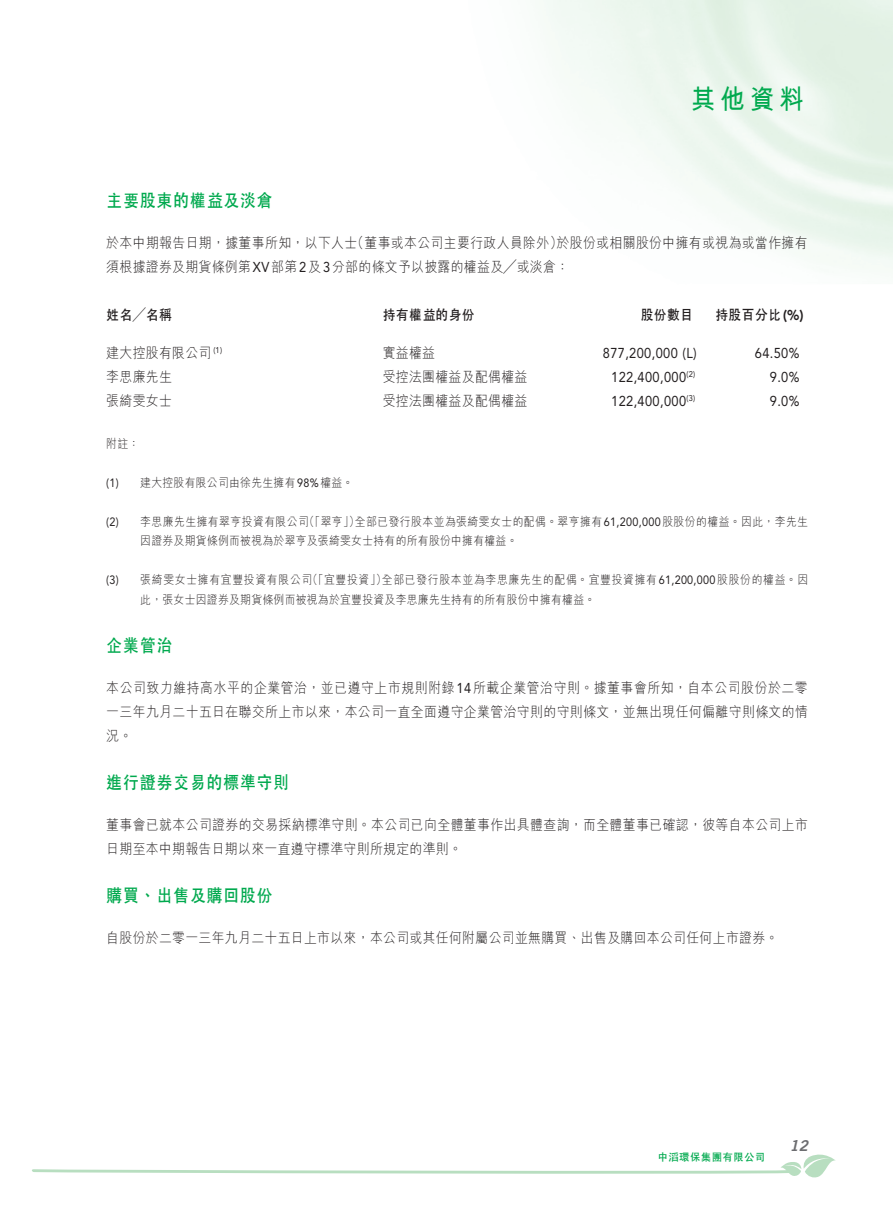
<style>
.page{position:relative;width:893px;height:1212px;background:#fff}
.page>*{position:absolute;margin:0;border:0;box-sizing:border-box;transform-origin:0 0}
.t1{font:700 27px "M Hei HK";color:#00a94e;scale:.9 1}
._3__標題{font:700 18px "C Hei 2 HK";letter-spacing:.03em;color:#00a94e;scale:.9 1}
.t2{font:15px "Trade Gothic LT Std Bd 2 Obl";color:#6c6d70}
._1__內文{font:300 14.25px/24px "M Hei HK";letter-spacing:.03em;color:#231f20;scale:.9 1}
._1__內文-2{font:14.25px "Avenir LT Std";letter-spacing:.03em;color:#231f20;scale:.9 1}
._1__內文-3{font:700 14.25px "C Hei 2 HK";letter-spacing:.03em;color:#231f20;scale:.9 1}
._2__附註內文{font:300 12px "M Hei HK";letter-spacing:.045em;color:#231f20;scale:.9 1}
._2__附註內文-2{font:300 12px "M Hei HK";letter-spacing:.065em;color:#231f20;scale:.9 1}
._2__附註內文-3{font:12px "Avenir LT Std";color:#231f20;scale:.9 1}
.t3{font:700 10.5px "C Hei 2 HK";letter-spacing:.03em;color:#00a94e}
._1__內文-4{font:8.25px "Avenir LT Std";color:#231f20;scale:.9 1}
.s1{font-family:"Avenir LT Std";font-weight:400}
.s2{font-family:"Avenir LT Std";font-weight:900}
</style>
<div class="page">
<svg style="left:32px;top:1154px;width:804px;height:24px"></svg>
<p class="_3__標題" style="left:106px;top:192px;width:186px">主要股東的權益及淡倉</p>
<h1 class="t1" style="left:691px;top:80px;width:126px">其他資料</h1>
<p class="_1__內文" style="left:557px;top:231px;width:280px">於股份或相關股份中擁有或視為或當作擁有</p>
<p class="_1__內文" style="left:351px;top:231px;width:236px">（董事或本公司主要行政人員除外）</p>
<p class="_1__內文" style="left:106px;top:231px;width:516px">於本中期報告日期，據董事所知，以下人士<br>須根據證券及期貨條例第<span class="s1">XV</span>部第<span class="s1">2</span>及<span class="s1">3</span>分部的條文予以披露的權益及╱或淡倉：</p>
<p class="_1__內文-3" style="left:106px;top:308px;width:74px">姓名╱名稱</p>
<p class="_1__內文-3" style="left:383px;top:308px;width:104px">持有權益的身份</p>
<p class="_1__內文-3" style="left:641px;top:308px;width:60px">股份數目</p>
<p class="_1__內文-3" style="left:715px;top:308px;width:99px">持股百分比 <span class="s2">%) (</span></p>
<p class="_1__內文" style="left:106px;top:340px;width:118px">建大控股有限公司</p>
<p class="_1__內文-4" style="left:213px;top:346px;width:11px">)1(</p>
<p class="_1__內文" style="left:383px;top:340px;width:60px">實益權益</p>
<p class="_1__內文-2" style="left:603px;top:345px;width:106px">877,200,000 (L(</p>
<p class="_1__內文-2" style="left:755px;top:345px;width:51px">64.50%</p>
<p class="_1__內文" style="left:106px;top:364px;width:74px">李思廉先生</p>
<p class="_1__內文" style="left:383px;top:364px;width:162px">受控法團權益及配偶權益</p>
<p class="_1__內文-4" style="left:686px;top:370px;width:11px">(2)</p>
<p class="_1__內文-2" style="left:611px;top:369px;width:85px">122,400,000</p>
<p class="_1__內文-2" style="left:770px;top:369px;width:34px">9.0%</p>
<p class="_1__內文" style="left:106px;top:388px;width:74px">張綺雯女士</p>
<p class="_2__附註內文" style="left:106px;top:437px;width:38px">附註：</p>
<p class="_2__附註內文" style="left:140px;top:476px;width:238px">建大控股有限公司由徐先生擁有<span class="s1">98%</span>權益。</p>
<p class="_2__附註內文-3" style="left:106px;top:475px;width:16px">)1(</p>
<p class="_1__內文" style="left:383px;top:388px;width:162px">受控法團權益及配偶權益</p>
<p class="_1__內文-4" style="left:686px;top:394px;width:11px">(3)</p>
<p class="_1__內文-2" style="left:611px;top:393px;width:85px">122,400,000</p>
<p class="_1__內文-2" style="left:770px;top:393px;width:34px">9.0%</p>
<p class="_2__附註內文-3" style="left:106px;top:514px;width:16px">)2(</p>
<p class="_2__附註內文-3" style="left:106px;top:573px;width:16px">)3(</p>
<p class="_2__附註內文" style="left:140px;top:515px;width:189px">李思廉先生擁有翠亨投資有限公司</p>
<p class="_2__附註內文" style="left:355px;top:515px;width:505px">全部已發行股本並為張綺雯女士的配偶。翠亨擁有<span class="s1">61,200,000</span>股股份的權益。因此，李先生</p>
<p class="_2__附註內文" style="left:304px;top:515px;width:64px">（「翠亨」）</p>
<p class="_2__附註內文" style="left:140px;top:535px;width:421px">因證券及期貨條例而被視為於翠亨及張綺雯女士持有的所有股份中擁有權益。</p>
<p class="_2__附註內文-2" style="left:382px;top:574px;width:475px">全部已發行股本並為李思廉先生的配偶。宜豐投資擁有<span class="s1">61,200,000</span>股股份的權益。因</p>
<p class="_2__附註內文-2" style="left:140px;top:574px;width:193px">張綺雯女士擁有宜豐投資有限公司</p>
<p class="_2__附註內文" style="left:307px;top:574px;width:90px">（「宜豐投資」）</p>
<p class="_2__附註內文" style="left:140px;top:593px;width:507px">此，張女士因證券及期貨條例而被視為於宜豐投資及李思廉先生持有的所有股份中擁有權益。</p>
<p class="_3__標題" style="left:106px;top:636px;width:75px">企業管治</p>
<p class="_1__內文" style="left:106px;top:675px;width:781px;text-align:justify">本公司致力維持高水平的企業管治，並已遵守上市規則附錄<span class="s1">14</span>所載企業管治守則。據董事會所知，自本公司股份於二零一三年九月二十五日在聯交所上市以來，本公司一直全面遵守企業管治守則的守則條文，並無出現任何偏離守則條文的情況。</p>
<p class="_3__標題" style="left:106px;top:773px;width:205px">進行證券交易的標準守則</p>
<p class="_1__內文" style="left:106px;top:812px;width:781px">董事會已就本公司證券的交易採納標準守則。本公司已向全體董事作出具體查詢，而全體董事已確認，彼等自本公司上市日期至本中期報告日期以來一直遵守標準守則所規定的準則。</p>
<p class="_3__標題" style="left:106px;top:886px;width:186px">購買、出售及購回股份</p>
<p class="_1__內文" style="left:106px;top:925px;width:748px">自股份於二零一三年九月二十五日上市以來，本公司或其任何附屬公司並無購買、出售及購回本公司任何上市證券。</p>
<p class="t3" style="left:658px;top:1152px;width:109px">中滔環保集團有限公司</p>
<p class="t2" style="left:790px;top:1136px;width:20px">12</p>
</div>
